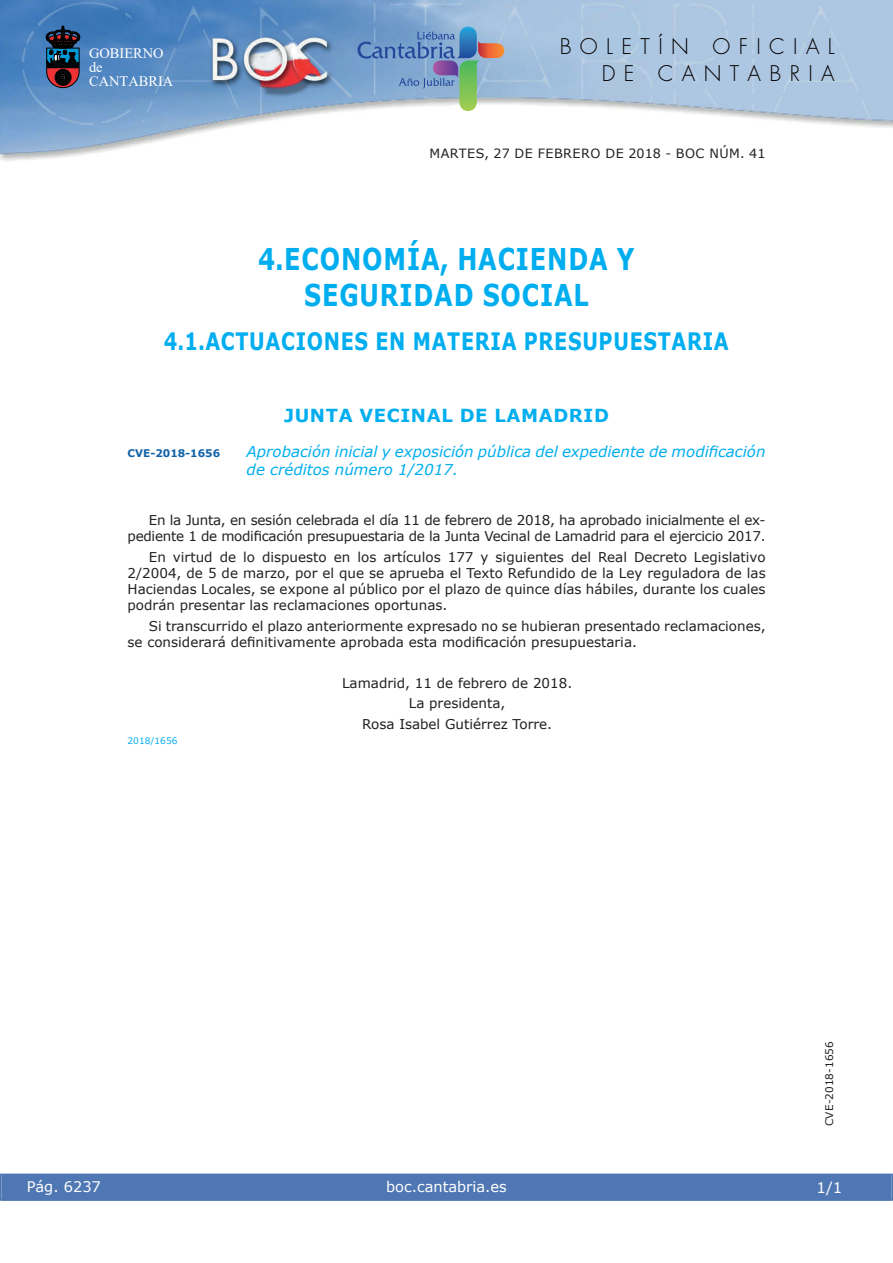
<style>
.page{position:relative;width:893px;height:1263px;background:#fff}
.page>*{position:absolute;margin:0;border:0;box-sizing:border-box;transform-origin:0 0}
.t1{font:700 30px/36px "Verdana";letter-spacing:.035em;color:#00aeef;text-align:center;scale:.8 1}
.t2{font:700 24px "Verdana";letter-spacing:.035em;color:#00aeef;scale:.8 1}
.t3{font:300 21px/27px "Futura";letter-spacing:.4em;color:#040000;text-align:right}
.t4{font:700 18px "Verdana";letter-spacing:.035em;color:#00aeef}
.t5{font:italic 15px/18px "Verdana";color:#00aeef}
.t6{font:15px "Verdana";color:#fff}
.t7{font:14.55px "Verdana";color:#fff}
.t8{font:14.4px/14.2px "Times New Roman";color:#fff}
.t9{font:13.5px/16.2px "Verdana";color:#231f20;text-align:justify}
.t10{font:13.5px/16.2px "Verdana";letter-spacing:-.02em;color:#231f20;text-align:right}
.t11{font:12.75px "Verdana";letter-spacing:.035em;color:#231f20}
.t12{font:10.5px "Verdana";color:#231f20}
.t13{font:700 10.5px "Verdana";color:#1263a9}
.t14{font:9px "Verdana";color:#00aeef}
</style>
<div class="page">
<img style="left:0;top:0;width:893px;height:161px">
<svg style="left:46px;top:26px;width:34px;height:62px;background:#333345"></svg>
<svg style="left:357px;top:27px;width:148px;height:85px;background:#8aa7c1"></svg>
<div style="left:1px;top:1174px;width:890px;height:27px;background:#4f77b3"></div>
<div style="left:0;top:1174px;width:893px;height:27px;border:1px solid #4f77b3"></div>
<p class="t8" style="left:89px;top:46px;width:86px">GOBIERNO de<br>CANTABRIA</p>
<h3 class="t3" style="left:560px;top:35px;width:277px">BOLETÍN OFICIAL<br>DE CANTABRIA</h3>
<p class="t11" style="left:429px;top:145px;width:337px">MARTES, 27 DE FEBRERO DE 2018 - BOC NÚM. 41</p>
<h1 class="t1" style="left:258px;top:240px;width:472px">4.ECONOMÍA, HACIENDA Y<br>SEGURIDAD SOCIAL</h1>
<h2 class="t2" style="left:164px;top:326px;width:708px">4.1.ACTUACIONES EN MATERIA PRESUPUESTARIA</h2>
<h3 class="t4" style="left:284px;top:404px;width:326px">JUNTA VECINAL DE LAMADRID</h3>
<p class="t13" style="left:128px;top:446px;width:94px">CVE-2018-1656</p>
<p class="t5" style="left:247px;top:442px;width:520px">Aprobación inicial y exposición pública del expediente de modificación de créditos número 1/2017.</p>
<p class="t10" style="left:128px;top:512px;width:640px">En la Junta, en sesión celebrada el día 11 de febrero de 2018, ha aprobado inicialmente el ex&shy;pediente 1 de modificación presupuestaria de la Junta Vecinal de Lamadrid para el ejercicio 2017.</p>
<p class="t9" style="left:128px;top:548px;width:640px;text-indent:21px">En virtud de lo dispuesto en los artículos 177 y siguientes del Real Decreto Legislativo 2/2004, de 5 de marzo, por el que se aprueba el Texto Refundido de la Ley reguladora de las Haciendas Locales, se expone al público por el plazo de quince días hábiles, durante los cuales podrán presentar las reclamaciones oportunas.</p>
<p class="t9" style="left:128px;top:617px;width:639px;text-indent:21px">Si transcurrido el plazo anteriormente expresado no se hubieran presentado reclamaciones, se considerará definitivamente aprobada esta modificación presupuestaria.</p>
<p class="t9" style="left:342px;top:672px;width:232px;line-height:20.4px;text-align:center">Lamadrid, 11 de febrero de 2018.<br>La presidenta,<br>Rosa Isabel Gutiérrez Torre.</p>
<p class="t14" style="left:128px;top:735px;width:51px">2018/1656</p>
<p class="t7" style="left:27px;top:1177px;width:76px">Pág. 6237</p>
<p class="t7" style="left:386px;top:1178px;width:122px">boc.cantabria.es</p>
<p class="t12" style="left:823px;top:1126px;width:87px;rotate:-90deg">CVE-2018-1656</p>
<p class="t6" style="left:816px;top:1178px;width:27px">1/1</p>
</div>
